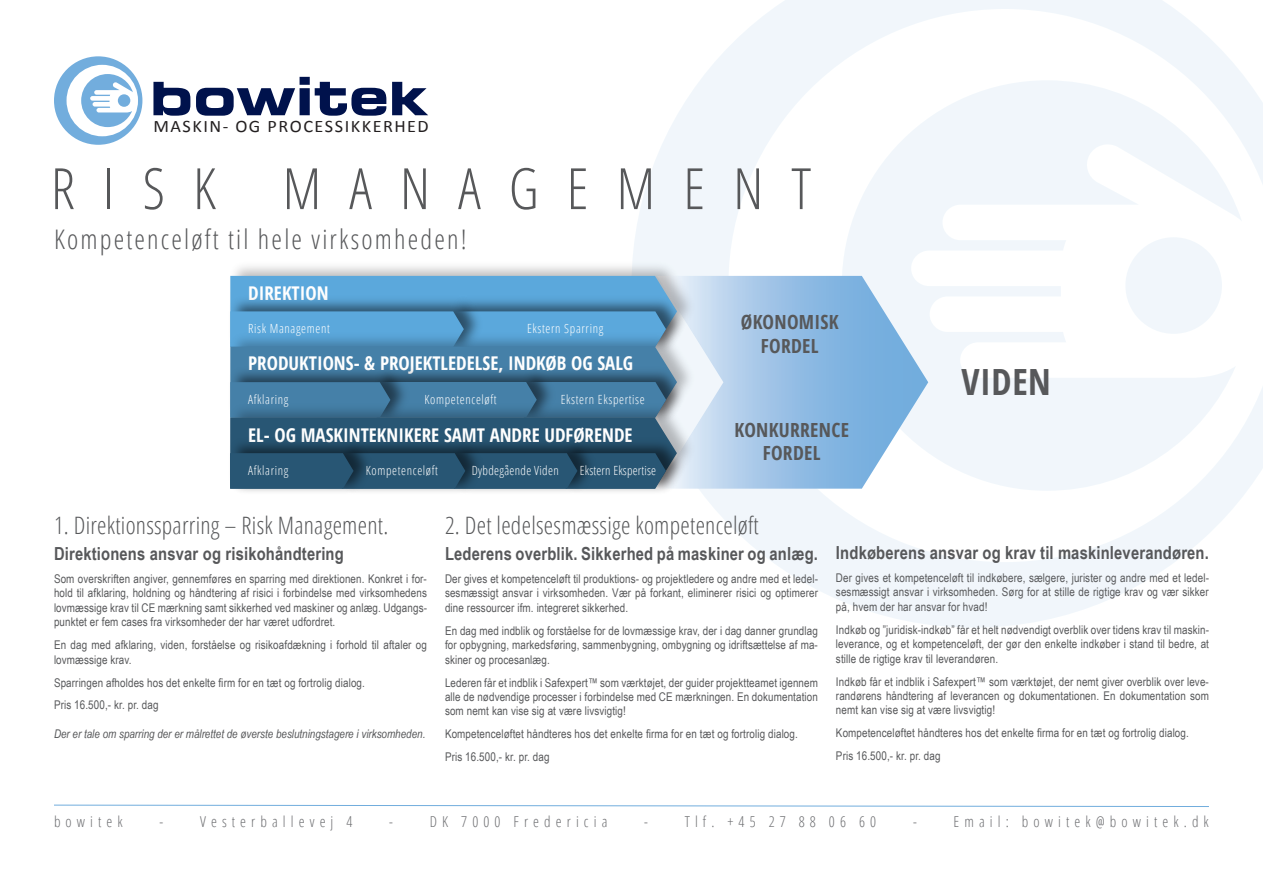
<style>
.page{position:relative;width:1263px;height:893px;background:#fff}
.page>*{position:absolute;margin:0;border:0;box-sizing:border-box;transform-origin:0 0}
.t1{font:300 condensed 57px "Open Sans";letter-spacing:.49em;color:#57585a}
.t2{font:700 condensed 36.15px "Open Sans";letter-spacing:.015em;color:#57585a}
.t3{font:300 condensed 27px "Open Sans";letter-spacing:.08em;color:#57585a}
.t4{font:300 condensed 24px "Open Sans";letter-spacing:.01em;color:#57585a}
.t5{font:700 condensed 19.5px/23.4px "Open Sans";letter-spacing:.015em;color:#57585a;text-align:center}
.t6{font:700 condensed 18.9px "Open Sans";color:#fff}
.t7{font:700 18px "Arial Narrow";letter-spacing:.01em;color:#57585a}
.t8{font:17.55px "Calibri";letter-spacing:.08em;color:#231f20;scale:1.04 1}
.t9{font:300 condensed 15px "Open Sans";letter-spacing:.34em;color:#6c6d70}
.t10{font:300 condensed 12.6px "Open Sans";letter-spacing:.05em;color:#fff}
.t11{font:300 condensed 12.6px "Open Sans";letter-spacing:.015em;color:#fff}
.t12{font:300 condensed 12.6px "Open Sans";letter-spacing:.025em;color:#fff}
.t13{font:12px/14.4px "Arial Narrow";letter-spacing:.01em;color:#57585a;text-align:justify}
.t14{font:italic 12px "Arial Narrow";color:#57585a}
</style>
<div class="page">
<svg style="left:633px;top:0;width:630px;height:627px"></svg>
<svg style="left:842px;top:80px;width:400px;height:411px;fill:#f1f6fb"></svg>
<div style="left:1125px;top:237px;width:97px;height:97px;background:#f1f6fb;border-radius:50%"></div>
<svg style="left:54px;top:804px;width:1155px;height:3px"></svg>
<svg style="left:54px;top:56px;width:88px;height:89px"></svg>
<div style="left:118px;top:94px;width:12px;height:13px;background:#72addd;border-radius:50%"></div>
<svg style="left:392px;top:82px;width:36px;height:33px"></svg>
<svg style="left:196px;top:77px;width:190px;height:39px"></svg>
<svg style="left:153px;top:82px;width:37px;height:34px"></svg>
<svg style="left:700px;top:276px;width:228px;height:213px;background:#a5c8e8"></svg>
<img style="left:230px;top:257px;width:470px;height:71px">
<img style="left:677px;top:293px;width:13px;height:35px">
<img style="left:677px;top:328px;width:23px;height:71px">
<img style="left:677px;top:363px;width:12px;height:36px">
<img style="left:677px;top:399px;width:23px;height:99px">
<img style="left:601px;top:435px;width:88px;height:63px">
<svg style="left:230px;top:276px;width:447px;height:213px;background:#41789d"></svg>
<h3 class="t8" style="left:153px;top:115px;width:266px">MASKIN- OG PROCESSIKKERHED</h3>
<h1 class="t1" style="left:51px;top:150px;width:762px">RISK MANAGEMENT</h1>
<h3 class="t3" style="left:54px;top:221px;width:414px">Kompetenceløft til hele virksomheden!</h3>
<h3 class="t6" style="left:248px;top:280px;width:82px">DIREKTION</h3>
<p class="t10" style="left:248px;top:320px;width:83px">Risk Management</p>
<p class="t10" style="left:527px;top:320px;width:78px">Ekstern Sparring</p>
<h3 class="t6" style="left:248px;top:350px;width:386px">PRODUKTIONS- &amp; PROJEKTLEDELSE, INDKØB OG SALG</h3>
<p class="t10" style="left:248px;top:391px;width:42px">Afklaring</p>
<p class="t10" style="left:424px;top:391px;width:74px">Kompetenceløft</p>
<p class="t10" style="left:561px;top:391px;width:86px">Ekstern Ekspertise</p>
<h3 class="t6" style="left:248px;top:422px;width:386px">EL- OG MASKINTEKNIKERE SAMT ANDRE UDFØRENDE</h3>
<p class="t10" style="left:248px;top:462px;width:42px">Afklaring</p>
<p class="t10" style="left:366px;top:462px;width:74px">Kompetenceløft</p>
<p class="t12" style="left:472px;top:462px;width:88px">Dybdegående Viden</p>
<p class="t11" style="left:580px;top:462px;width:78px">Ekstern Ekspertise</p>
<h3 class="t5" style="left:741px;top:310px;width:99px">ØKONOMISK<br>FORDEL</h3>
<h3 class="t5" style="left:734px;top:418px;width:116px">KONKURRENCE<br>FORDEL</h3>
<h2 class="t2" style="left:961px;top:357px;width:91px">VIDEN</h2>
<h3 class="t4" style="left:54px;top:509px;width:336px">1. Direktionssparring – Risk Management.</h3>
<h3 class="t7" style="left:54px;top:540px;width:291px">Direktionens ansvar og risikohåndtering</h3>
<p class="t13" style="left:54px;top:571px;width:374px">Som overskriften angiver, gennemføres en sparring med direktionen. Konkret i for&shy;hold til afklaring, holdning og håndtering af risici i forbindelse med virksomhedens lovmæssige krav til CE mærkning samt sikkerhed ved maskiner og anlæg. Udgangs&shy;punktet er fem cases fra virksomheder der har været udfordret.</p>
<p class="t13" style="left:54px;top:637px;width:374px">En dag med afklaring, viden, forståelse og risikoafdækning i forhold til aftaler og lovmæssige krav.</p>
<p class="t13" style="left:54px;top:670px;width:312px;line-height:23px">Sparringen afholdes hos det enkelte firm for en tæt og fortrolig dialog.<br>Pris 16.500,- kr. pr. dag</p>
<p class="t14" style="left:54px;top:726px;width:373px">Der er tale om sparring der er målrettet de øverste beslutningstagere i virksomheden.</p>
<h3 class="t4" style="left:445px;top:509px;width:315px">2. Det ledelsesmæssige kompetenceløft</h3>
<h3 class="t7" style="left:445px;top:540px;width:374px">Lederens overblik. Sikkerhed på maskiner og anlæg.</h3>
<p class="t13" style="left:445px;top:571px;width:374px">Der gives et kompetenceløft til produktions- og projektledere og andre med et ledel&shy;sesmæssigt ansvar i virksomheden. Vær på forkant, eliminerer risici og optimerer dine ressourcer ifm. integreret sikkerhed.</p>
<p class="t13" style="left:445px;top:623px;width:374px">En dag med indblik og forståelse for de lovmæssige krav, der i dag danner grundlag for opbygning, markedsføring, sammenbygning, ombygning og idriftsættelse af ma&shy;skiner og procesanlæg.</p>
<p class="t13" style="left:445px;top:675px;width:374px">Lederen får et indblik i Safexpert™ som værktøjet, der guider projektteamet igennem alle de nødvendige processer i forbindelse med CE mærkningen. En dokumentation som nemt kan vise sig at være livsvigtig!</p>
<p class="t13" style="left:445px;top:722px;width:354px;line-height:23px">Kompetenceløftet håndteres hos det enkelte firma for en tæt og fortrolig dialog.<br>Pris 16.500,- kr. pr. dag</p>
<h3 class="t7" style="left:836px;top:539px;width:374px">Indkøberens ansvar og krav til maskinleverandøren.</h3>
<p class="t13" style="left:836px;top:570px;width:374px">Der gives et kompetenceløft til indkøbere, sælgere, jurister og andre med et ledel&shy;sesmæssigt ansvar i virksomheden. Sørg for at stille de rigtige krav og vær sikker på, hvem der har ansvar for hvad!</p>
<p class="t13" style="left:836px;top:622px;width:374px">Indkøb og ”juridisk-indkøb” får et helt nødvendigt overblik over tidens krav til maskin&shy;leverance, og et kompetenceløft, der gør den enkelte indkøber i stand til bedre, at stille de rigtige krav til leverandøren.</p>
<p class="t13" style="left:836px;top:674px;width:374px">Indkøb får et indblik i Safexpert™ som værktøjet, der nemt giver overblik over leve&shy;randørens håndtering af leverancen og dokumentationen. En dokumentation som nemt kan vise sig at være livsvigtig!</p>
<p class="t13" style="left:836px;top:721px;width:354px;line-height:23px">Kompetenceløftet håndteres hos det enkelte firma for en tæt og fortrolig dialog.<br>Pris 16.500,- kr. pr. dag</p>
<p class="t9" style="left:54px;top:811px;width:70px">bowitek</p>
<p class="t9" style="left:160px;top:811px;width:5px">-</p>
<p class="t9" style="left:200px;top:811px;width:154px">Vesterballevej 4</p>
<p class="t9" style="left:389px;top:811px;width:5px">-</p>
<p class="t9" style="left:430px;top:811px;width:179px">DK 7000 Fredericia</p>
<p class="t9" style="left:644px;top:811px;width:5px">-</p>
<p class="t9" style="left:685px;top:811px;width:193px">Tlf. +45 27 88 06 60</p>
<p class="t9" style="left:913px;top:811px;width:5px">-</p>
<p class="t9" style="left:953px;top:811px;width:257px">Email: bowitek@bowitek.dk</p>
</div>
